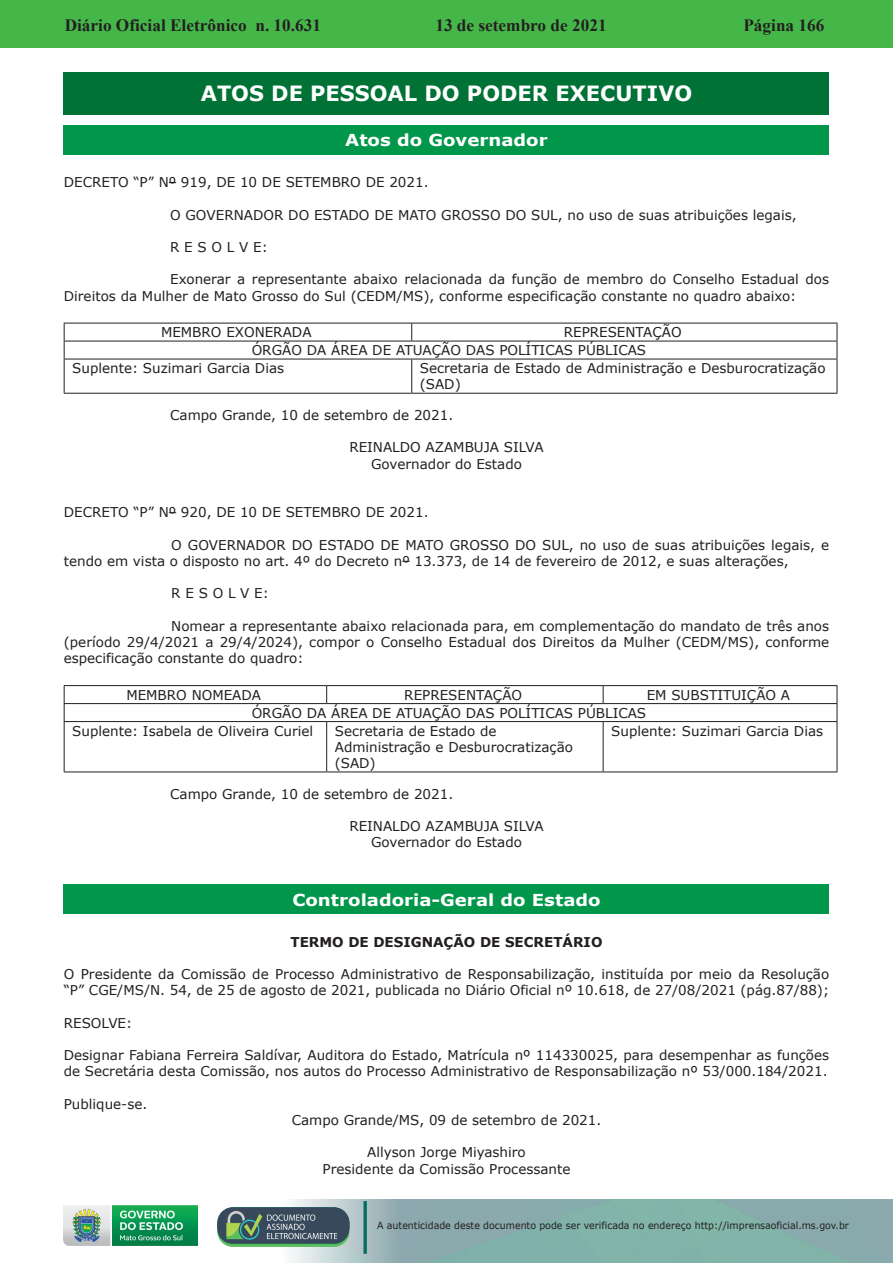
<style>
.page{position:relative;width:893px;height:1263px;background:#fff}
.page>*{position:absolute;margin:0;border:0;box-sizing:border-box;transform-origin:0 0}
.Atos_de_Pessoal_Exec{font:700 21px "Verdana";color:#fff}
.t1{font:700 17.25px "Times New Roman";color:#231f20}
.Atos_Pessoal_Executi{font:700 16.5px "Verdana";color:#fff;scale:1.1 1}
.t2{font:13.5px/16.2px "Verdana";color:#231f20}
.t3{font:700 13.5px "Verdana";color:#231f20}
.t4{font:9.9px "Verdana";color:#231f20;scale:.95 1}
</style>
<div class="page">
<div style="left:0;top:0;width:893px;height:48px;background:#45b749"></div>
<img style="left:63px;top:1199px;width:830px;height:64px">
<img style="left:364px;top:1202px;width:2px;height:51px">
<img style="left:218px;top:1207px;width:132px;height:39px">
<img style="left:64px;top:1205px;width:134px;height:41px">
<div style="left:64px;top:72px;width:765px;height:42px;background:#007236"></div>
<div style="left:64px;top:125px;width:765px;height:30px;background:#00974a"></div>
<hr style="left:64px;top:323px;width:348px;height:1px;background:#231f20">
<hr style="left:412px;top:323px;width:425px;height:1px;background:#231f20">
<svg style="left:411px;top:323px;width:1px;height:18px"></svg>
<hr style="left:64px;top:341px;width:348px;height:1px;background:#231f20">
<svg style="left:64px;top:323px;width:1px;height:36px"></svg>
<hr style="left:412px;top:341px;width:425px;height:1px;background:#231f20">
<svg style="left:837px;top:323px;width:1px;height:36px"></svg>
<hr style="left:64px;top:359px;width:348px;height:1px;background:#231f20">
<hr style="left:64px;top:359px;width:1px;height:34px;background:#231f20">
<hr style="left:412px;top:359px;width:425px;height:1px;background:#231f20">
<hr style="left:411px;top:359px;width:1px;height:34px;background:#231f20">
<hr style="left:837px;top:359px;width:1px;height:34px;background:#231f20">
<hr style="left:64px;top:393px;width:348px;height:1px;background:#231f20">
<hr style="left:412px;top:393px;width:425px;height:1px;background:#231f20">
<hr style="left:64px;top:685px;width:263px;height:1px;background:#231f20">
<hr style="left:327px;top:685px;width:276px;height:1px;background:#231f20">
<svg style="left:326px;top:686px;width:1px;height:17px"></svg>
<hr style="left:603px;top:685px;width:234px;height:1px;background:#231f20">
<svg style="left:603px;top:686px;width:1px;height:17px"></svg>
<hr style="left:64px;top:703px;width:263px;height:1px;background:#231f20">
<svg style="left:64px;top:686px;width:1px;height:35px"></svg>
<hr style="left:327px;top:703px;width:276px;height:1px;background:#231f20">
<hr style="left:603px;top:703px;width:234px;height:1px;background:#231f20">
<svg style="left:837px;top:686px;width:1px;height:35px"></svg>
<hr style="left:64px;top:721px;width:263px;height:1px;background:#231f20">
<hr style="left:64px;top:722px;width:1px;height:49px;background:#231f20">
<hr style="left:327px;top:721px;width:276px;height:1px;background:#231f20">
<hr style="left:326px;top:722px;width:1px;height:49px;background:#231f20">
<hr style="left:603px;top:721px;width:234px;height:1px;background:#231f20">
<hr style="left:603px;top:722px;width:1px;height:49px;background:#231f20">
<hr style="left:837px;top:722px;width:1px;height:49px;background:#231f20">
<hr style="left:64px;top:771px;width:263px;height:1px;background:#231f20">
<hr style="left:327px;top:771px;width:276px;height:1px;background:#231f20">
<hr style="left:603px;top:771px;width:234px;height:1px;background:#231f20">
<div style="left:64px;top:884px;width:765px;height:30px;background:#00974a"></div>
<p class="t1" style="left:65px;top:13px;width:258px">Diário Oficial Eletrônico n. 10.631</p>
<p class="t1" style="left:435px;top:13px;width:173px">13 de setembro de 2021</p>
<p class="t1" style="left:743px;top:13px;width:82px">Página 166</p>
<p class="Atos_de_Pessoal_Exec" style="left:201px;top:79px;width:493px">ATOS DE PESSOAL DO PODER EXECUTIVO</p>
<p class="Atos_Pessoal_Executi" style="left:345px;top:128px;width:186px">Atos do Governador</p>
<p class="t2" style="left:64px;top:174px;width:366px">DECRETO “P” Nº 919, DE 10 DE SETEMBRO DE 2021.</p>
<p class="t2" style="left:170px;top:206px;width:628px">O GOVERNADOR DO ESTADO DE MATO GROSSO DO SUL, no uso de suas atribuições legais,</p>
<p class="t2" style="left:170px;top:239px;width:99px">R E S O L V E:</p>
<p class="t2" style="left:64px;top:271px;width:767px;text-indent:106px">Exonerar a representante abaixo relacionada da função de membro do Conselho Estadual dos<br>Direitos da Mulher de Mato Grosso do Sul (CEDM/MS), conforme especificação constante no quadro abaixo:</p>
<p class="t2" style="left:161px;top:324px;width:152px">MEMBRO EXONERADA</p>
<p class="t2" style="left:564px;top:324px;width:119px">REPRESENTAÇÃO</p>
<p class="t2" style="left:252px;top:342px;width:396px">ÓRGÃO DA ÁREA DE ATUAÇÃO DAS POLÍTICAS PÚBLICAS</p>
<p class="t2" style="left:72px;top:360px;width:213px">Suplente: Suzimari Garcia Dias</p>
<p class="t2" style="left:420px;top:360px;width:407px">Secretaria de Estado de Administração e Desburocratização (SAD)</p>
<p class="t2" style="left:170px;top:407px;width:285px">Campo Grande, 10 de setembro de 2021.</p>
<p class="t2" style="left:349px;top:439px;width:196px">REINALDO AZAMBUJA SILVA</p>
<p class="t2" style="left:371px;top:455px;width:152px">Governador do Estado</p>
<p class="t2" style="left:64px;top:504px;width:366px">DECRETO “P” Nº 920, DE 10 DE SETEMBRO DE 2021.</p>
<p class="t2" style="left:64px;top:536px;width:767px;text-indent:107px">O GOVERNADOR DO ESTADO DE MATO GROSSO DO SUL, no uso de suas atribuições legais, e tendo em vista o disposto no art. 4º do Decreto nº 13.373, de 14 de fevereiro de 2012, e suas alterações,</p>
<p class="t2" style="left:171px;top:585px;width:99px">R E S O L V E:</p>
<p class="t2" style="left:64px;top:617px;width:767px;text-align:justify;text-indent:107px">Nomear a representante abaixo relacionada para, em complementação do mandato de três anos (período 29/4/2021 a 29/4/2024), compor o Conselho Estadual dos Direitos da Mulher (CEDM/MS), conforme especificação constante do quadro:</p>
<p class="t2" style="left:126px;top:687px;width:136px">MEMBRO NOMEADA</p>
<p class="t2" style="left:404px;top:687px;width:119px">REPRESENTAÇÃO</p>
<p class="t2" style="left:647px;top:687px;width:145px">EM SUBSTITUIÇÃO A</p>
<p class="t2" style="left:252px;top:705px;width:396px">ÓRGÃO DA ÁREA DE ATUAÇÃO DAS POLÍTICAS PÚBLICAS</p>
<p class="t2" style="left:72px;top:722px;width:242px">Suplente: Isabela de Oliveira Curiel</p>
<p class="t2" style="left:335px;top:722px;width:240px">Secretaria de Estado de<br>Administração e Desburocratização (SAD)</p>
<p class="t2" style="left:611px;top:722px;width:213px">Suplente: Suzimari Garcia Dias</p>
<p class="t2" style="left:170px;top:785px;width:285px">Campo Grande, 10 de setembro de 2021.</p>
<p class="t2" style="left:349px;top:818px;width:196px">REINALDO AZAMBUJA SILVA</p>
<p class="t2" style="left:371px;top:834px;width:152px">Governador do Estado</p>
<p class="Atos_Pessoal_Executi" style="left:292px;top:888px;width:282px">Controladoria-Geral do Estado</p>
<p class="t3" style="left:290px;top:932px;width:313px">TERMO DE DESIGNAÇÃO DE SECRETÁRIO</p>
<p class="t2" style="left:64px;top:966px;width:767px">O Presidente da Comissão de Processo Administrativo de Responsabilização, instituída por meio da Resolução “P” CGE/MS/N. 54, de 25 de agosto de 2021, publicada no Diário Oficial nº 10.618, de 27/08/2021 (pág.87/88);</p>
<p class="t2" style="left:64px;top:1014px;width:70px">RESOLVE:</p>
<p class="t2" style="left:64px;top:1047px;width:767px">Designar Fabiana Ferreira Saldívar, Auditora do Estado, Matrícula nº 114330025, para desempenhar as funções de Secretária desta Comissão, nos autos do Processo Administrativo de Responsabilização nº 53/000.184/2021.</p>
<p class="t2" style="left:64px;top:1095px;width:85px">Publique-se.</p>
<p class="t2" style="left:292px;top:1112px;width:311px">Campo Grande/MS, 09 de setembro de 2021.</p>
<p class="t2" style="left:367px;top:1144px;width:160px">Allyson Jorge Miyashiro</p>
<p class="t2" style="left:323px;top:1160px;width:249px">Presidente da Comissão Processante</p>
<p class="t4" style="left:377px;top:1219px;width:498px">A autenticidade deste documento pode ser verificada no endereço http://imprensaoficial.ms.gov.br</p>
</div>
